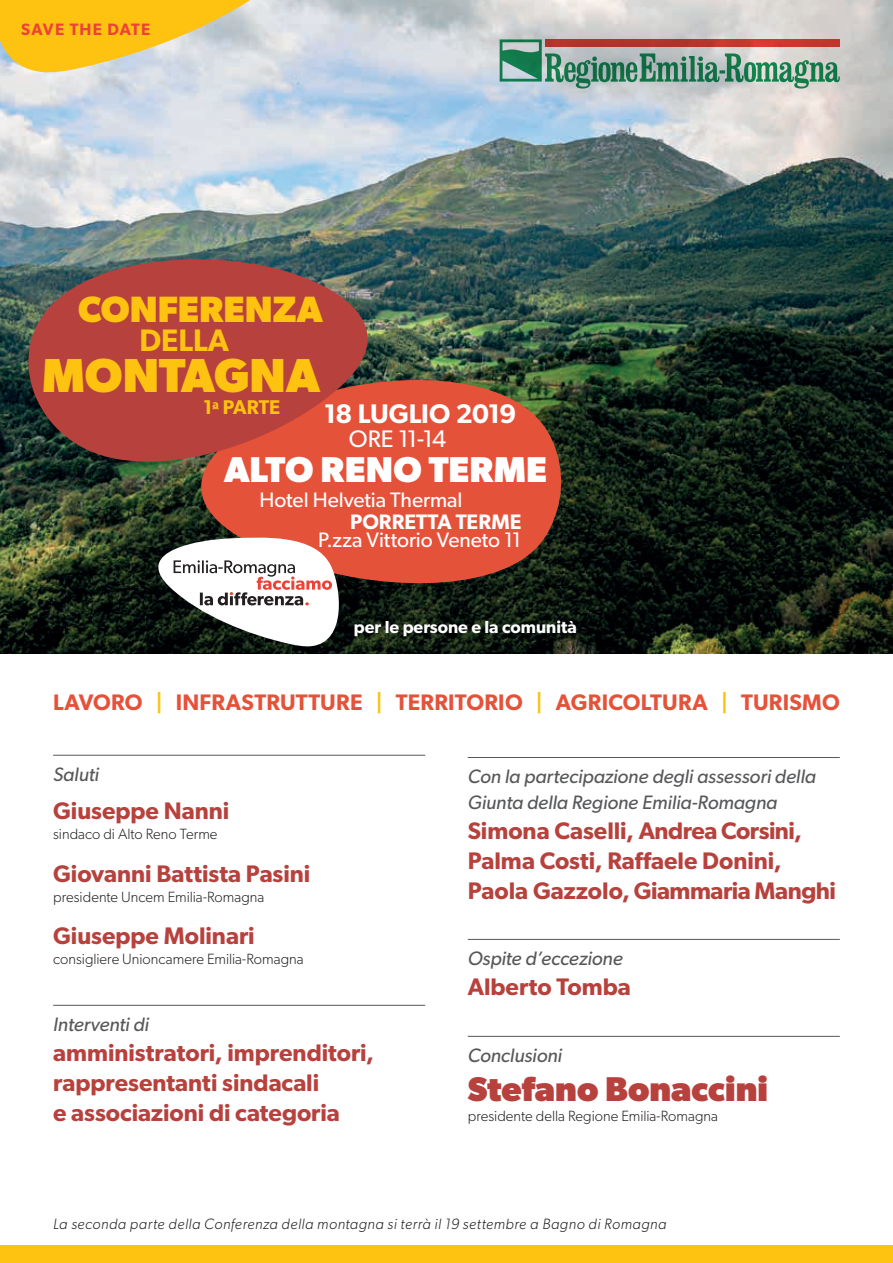
<style>
.page{position:relative;width:893px;height:1263px;background:#fff}
.page>*{position:absolute;margin:0;border:0;box-sizing:border-box;transform-origin:0 0}
.t1{font:700 47.85px "Gibson";color:#fec210}
.t2{font:700 36.75px "Gibson";color:#fec210}
.t3{font:700 36px "Gibson";letter-spacing:.005em;color:#fff}
.t4{font:700 34.5px "Gibson";color:#b7413d}
.t5{font:600 31.05px "Gibson";color:#fec210}
.t6{font:600 27px "Gibson";letter-spacing:-.015em;color:#fff}
.t7{font:600 24px/30px "Gibson";color:#b7413d}
.t8{font:24px "Gibson";letter-spacing:-.025em;color:#fff}
.t9{font:600 22.5px "Gibson";letter-spacing:.01em;color:#e5523a}
.t10{font:21px/18.8px "Gibson";letter-spacing:-.005em;color:#fff;text-align:right}
.t11{font:600 19.95px "Gibson";color:#fec210}
.t12{font:italic 19.5px/25.5px "Gibson";letter-spacing:-.005em;color:#57585a}
.t13{font:600 17.4px "Gibson";color:#fff}
.t14{font:600 16.5px "Gibson";letter-spacing:.065em;color:#ec4237}
.t15{font:italic 300 15px "Gibson";letter-spacing:.03em;color:#231f20}
.t16{font:300 14.85px "Gibson";color:#231f20}
.s1{font-weight:600}
.s2{color:#fec210}
</style>
<div class="page">
<img style="left:0;top:0;width:893px;height:653px">
<svg style="left:500px;top:39px;width:340px;height:50px;background:#919d90"></svg>
<svg style="left:198px;top:366px;width:369px;height:229px;background:#b84b33"></svg>
<svg style="left:2px;top:251px;width:401px;height:222px;background:#9a4941"></svg>
<svg style="left:131px;top:534px;width:216px;height:113px"></svg>
<div style="left:0;top:1246px;width:893px;height:17px;background:#fec210"></div>
<hr style="left:53px;top:755px;width:372px;height:1px;background:#57585a">
<hr style="left:53px;top:1005px;width:372px;height:1px;background:#57585a">
<hr style="left:468px;top:757px;width:372px;height:1px;background:#57585a">
<hr style="left:468px;top:939px;width:372px;height:1px;background:#57585a">
<hr style="left:468px;top:1036px;width:372px;height:1px;background:#57585a">
<svg style="left:0;top:0;width:363px;height:73px;background:#e5ce81"></svg>
<p class="t14" style="left:21px;top:20px;width:130px">SAVE THE DATE</p>
<p class="t2" style="left:78px;top:287px;width:246px">CONFERENZA</p>
<p class="t5" style="left:139px;top:322px;width:91px">DELLA</p>
<p class="t1" style="left:42px;top:347px;width:279px">MONTAGNA</p>
<p class="t11" style="left:203px;top:395px;width:79px">1<sup>a</sup> PARTE</p>
<p class="t6" style="left:324px;top:398px;width:194px">18 LUGLIO 2019</p>
<p class="t8" style="left:349px;top:425px;width:99px">ORE 11-14</p>
<p class="t3" style="left:224px;top:448px;width:325px">ALTO RENO TERME</p>
<p class="t10" style="left:260px;top:490px;width:204px">Hotel Helvetia Thermal</p>
<p class="t10" style="left:318px;top:512px;width:205px"><span class="s1">PORRETTA TERME<br></span>P.zza Vittorio Veneto 11</p>
<p class="t13" style="left:354px;top:616px;width:224px">per le persone e la comunità</p>
<p class="t9" style="left:53px;top:688px;width:788px">LAVORO <span class="s2">|</span> INFRASTRUTTURE <span class="s2">|</span> TERRITORIO <span class="s2">|</span> AGRICOLTURA <span class="s2">|</span> TURISMO</p>
<p class="t12" style="left:53px;top:761px;width:47px">Saluti</p>
<p class="t7" style="left:53px;top:795px;width:178px">Giuseppe Nanni</p>
<p class="t16" style="left:53px;top:825px;width:166px">sindaco di Alto Reno Terme</p>
<p class="t7" style="left:53px;top:858px;width:259px">Giovanni Battista Pasini</p>
<p class="t16" style="left:53px;top:887px;width:213px">presidente Uncem Emilia-Romagna</p>
<p class="t7" style="left:53px;top:920px;width:203px">Giuseppe Molinari</p>
<p class="t16" style="left:53px;top:950px;width:252px">consigliere Unioncamere Emilia-Romagna</p>
<p class="t12" style="left:53px;top:1011px;width:97px">Interventi di</p>
<p class="t7" style="left:53px;top:1037px;width:322px">amministratori, imprenditori, rappresentanti sindacali<br>e associazioni di categoria</p>
<p class="t12" style="left:468px;top:763px;width:350px">Con la partecipazione degli assessori della<br>Giunta della Regione Emilia-Romagna</p>
<p class="t7" style="left:468px;top:815px;width:370px">Simona Caselli, Andrea Corsini,<br>Palma Costi, Raffaele Donini,<br>Paola Gazzolo, Giammaria Manghi</p>
<p class="t12" style="left:468px;top:945px;width:157px">Ospite d’eccezione</p>
<p class="t7" style="left:468px;top:971px;width:165px">Alberto Tomba</p>
<p class="t12" style="left:468px;top:1042px;width:96px">Conclusioni</p>
<p class="t4" style="left:468px;top:1069px;width:302px">Stefano Bonaccini</p>
<p class="t16" style="left:468px;top:1107px;width:252px">presidente della Regione Emilia-Romagna</p>
<p class="t15" style="left:53px;top:1215px;width:615px">La seconda parte della Conferenza della montagna si terrà il 19 settembre a Bagno di Romagna</p>
</div>
